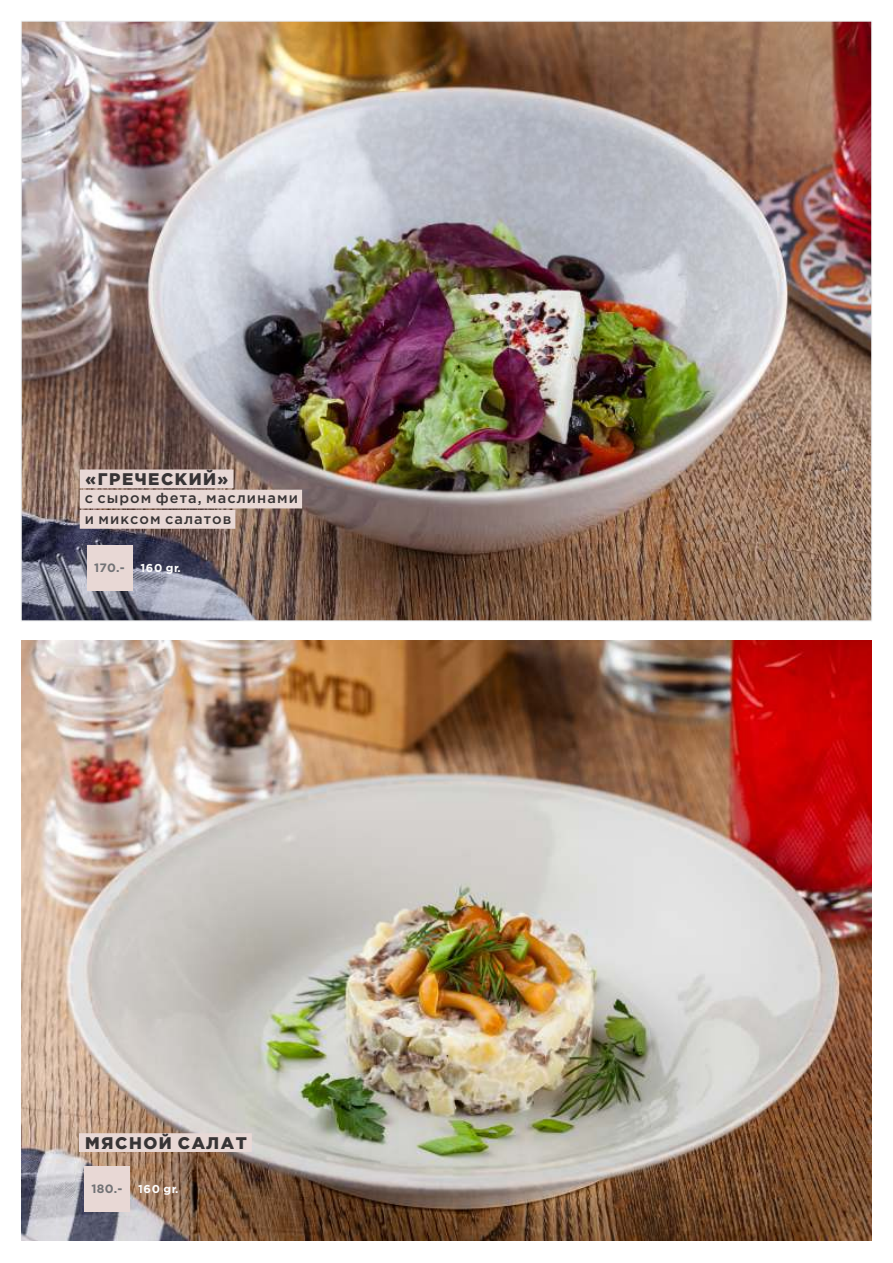
<style>
.page{position:relative;width:893px;height:1263px;background:#fff}
.page>*{position:absolute;margin:0;border:0;box-sizing:border-box;transform-origin:0 0}
.t1{font:900 16.8px "Gotham Pro";letter-spacing:.09em;color:#373435}
.t2{font:500 14.55px/20.4px "Gotham Pro";letter-spacing:.075em;color:#373435}
.t3{font:700 12.15px "Gotham Pro";letter-spacing:.02em;color:#727376}
.t4{font:700 11.4px "Gotham Pro";letter-spacing:.05em;color:#fefefe}
</style>
<div class="page">
<img style="left:21px;top:641px;width:851px;height:599px">
<div style="left:84px;top:1165px;width:46px;height:46px;background:#e8d8d5"></div>
<div style="left:79px;top:1133px;width:173px;height:19px;background:#e8d8d5"></div>
<img style="left:23px;top:23px;width:847px;height:596px">
<div style="left:87px;top:545px;width:45px;height:45px;background:#e8d8d5"></div>
<div style="left:80px;top:469px;width:154px;height:19px;background:#e8d8d5"></div>
<div style="left:80px;top:490px;width:222px;height:18px;background:#e8d8d5"></div>
<div style="left:80px;top:510px;width:155px;height:19px;background:#e8d8d5"></div>
<p class="t1" style="left:86px;top:473px;width:144px">«ГРЕЧЕСКИЙ»</p>
<p class="t2" style="left:85px;top:489px;width:215px">с сыром фета, маслинами и миксом салатов</p>
<p class="t3" style="left:94px;top:563px;width:32px">170.-</p>
<p class="t4" style="left:140px;top:563px;width:42px">160 gr.</p>
<p class="t1" style="left:85px;top:1137px;width:163px">МЯСНОЙ САЛАТ</p>
<p class="t3" style="left:92px;top:1184px;width:32px">180.-</p>
<p class="t4" style="left:138px;top:1184px;width:42px">160 gr.</p>
</div>
